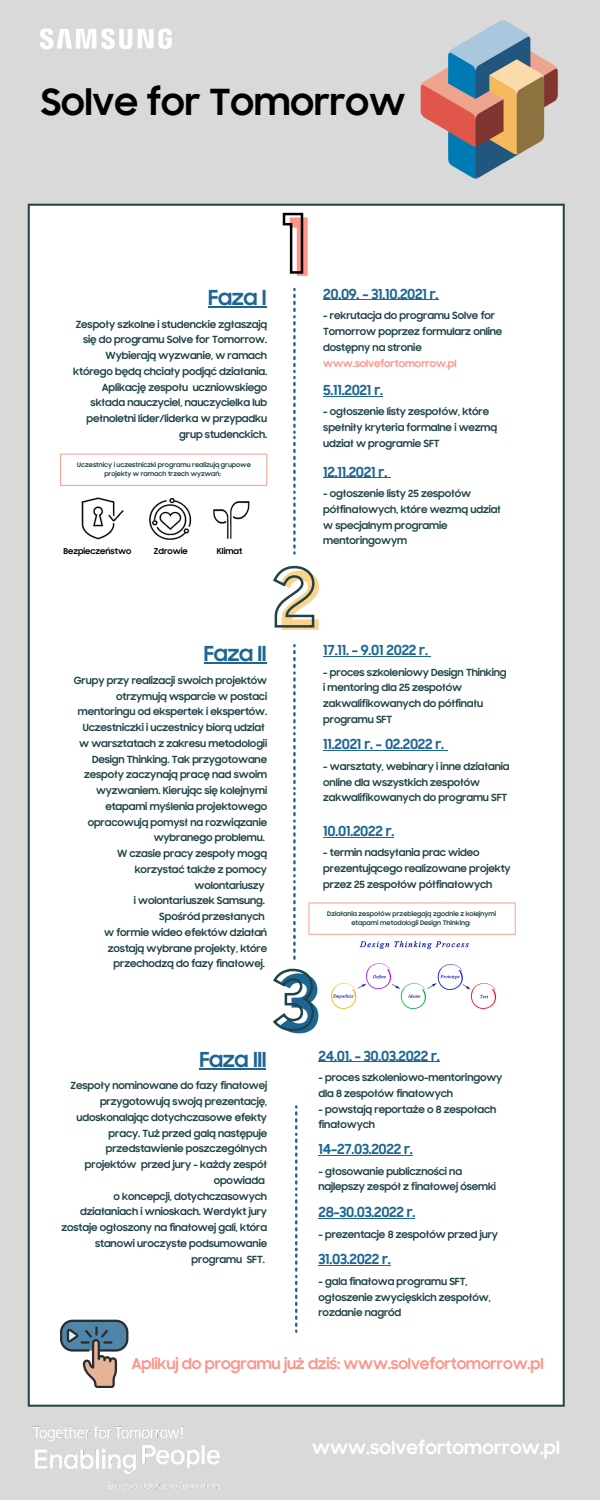
<style>
.page{position:relative;width:600px;height:1500px;background:#d9d9d9}
.page>*{position:absolute;margin:0;border:0;box-sizing:border-box;transform-origin:0 0}
.t1{font:700 80px "Samsung Sharp Sans";color:#1c6695}
.t2{font:700 80px "Samsung Sharp Sans";color:#f9d48a}
.t3{font:700 80px "Samsung Sharp Sans";color:#ff958a}
.t4{font:700 36.5px "Samsung Sharp Sans";color:#000}
.t5{font:700 21px "Samsung Sharp Sans";letter-spacing:-.02em;color:#1c6695}
.t6{font:700 18px "Samsung Sharp Sans";letter-spacing:.01em;color:#fff}
.t7{font:700 15px "Samsung Sharp Sans";letter-spacing:-.01em;color:#ff958a}
.t8{font:700 14px "Samsung Sharp Sans";letter-spacing:-.02em;color:#1c6695}
.t9{font:700 10px/15.8px "Samsung Sharp Sans";letter-spacing:-.01em;color:#204447}
.t10{font:700 8.2px "Samsung Sharp Sans";color:#000}
.t11{font:700 6.4px/8.9px "Samsung Sharp Sans";color:#204447;text-align:center}
.s1{color:#ff958a}
</style>
<div class="page">
<div style="left:29px;top:205px;width:535px;height:1201px;background:#fff"></div>
<hr style="left:28px;top:206px;width:2px;height:1199px;background:#204447">
<hr style="left:563px;top:206px;width:2px;height:1199px;background:#204447">
<hr style="left:30px;top:1405px;width:533px;height:2px;background:#204447">
<hr style="left:30px;top:204px;width:533px;height:2px;background:#204447">
<svg style="left:273px;top:565px;width:42px;height:63px"></svg>
<hr style="left:60px;top:455px;width:1px;height:30px;background:#ff958a">
<hr style="left:266px;top:455px;width:1px;height:30px;background:#ff958a">
<hr style="left:61px;top:485px;width:205px;height:1px;background:#ff958a">
<hr style="left:61px;top:454px;width:205px;height:1px;background:#ff958a">
<img style="left:40px;top:28px;width:132px;height:22px">
<img style="left:33px;top:1426px;width:187px;height:63px">
<img style="left:420px;top:20px;width:138px;height:159px">
<svg style="left:293px;top:288px;width:3px;height:267px"></svg>
<img style="left:81px;top:497px;width:43px;height:43px">
<img style="left:149px;top:498px;width:43px;height:42px">
<img style="left:213px;top:501px;width:37px;height:38px">
<svg style="left:295px;top:1105px;width:2px;height:228px"></svg>
<hr style="left:515px;top:903px;width:1px;height:31px;background:#ff958a">
<hr style="left:309px;top:934px;width:206px;height:1px;background:#ff958a">
<svg style="left:272px;top:644px;width:44px;height:388px"></svg>
<hr style="left:309px;top:903px;width:206px;height:1px;background:#ff958a">
<img style="left:331px;top:941px;width:166px;height:69px">
<svg style="left:60px;top:1320px;width:68px;height:68px"></svg>
<svg style="left:282px;top:212px;width:22px;height:62px"></svg>
<hr style="left:208px;top:306px;width:58px;height:2px;background:#1c6695">
<hr style="left:323px;top:300px;width:115px;height:1px;background:#1c6695">
<hr style="left:323px;top:396px;width:60px;height:1px;background:#1c6695">
<hr style="left:323px;top:477px;width:64px;height:1px;background:#1c6695">
<hr style="left:204px;top:663px;width:62px;height:1px;background:#1c6695">
<hr style="left:199px;top:1068px;width:67px;height:2px;background:#1c6695">
<hr style="left:323px;top:656px;width:105px;height:1px;background:#1c6695">
<hr style="left:323px;top:750px;width:121px;height:1px;background:#1c6695">
<hr style="left:323px;top:837px;width:71px;height:1px;background:#1c6695">
<hr style="left:318px;top:1061px;width:122px;height:1px;background:#1c6695">
<hr style="left:318px;top:1155px;width:95px;height:1px;background:#1c6695">
<hr style="left:318px;top:1218px;width:97px;height:1px;background:#1c6695">
<hr style="left:318px;top:1265px;width:73px;height:1px;background:#1c6695">
<p class="t4" style="left:41px;top:85px;width:366px">Solve for Tomorrow</p>
<p class="t5" style="left:208px;top:288px;width:60px">Faza I</p>
<p class="t9" style="left:73px;top:317px;width:195px;text-align:right">Zespoły szkolne i studenckie zgłaszają się do programu Solve for Tomorrow.<br>Wybierają wyzwanie, w ramach którego będą chciały podjąć działania.<br>Aplikację zespołu uczniowskiego składa nauczyciel, nauczycielka lub pełnoletni lider/liderka w przypadku grup studenckich.</p>
<p class="t11" style="left:77px;top:461px;width:175px">Uczestnicy i uczestniczki programu realizują grupowe projekty w ramach trzech wyzwań:</p>
<p class="t10" style="left:63px;top:548px;width:70px">Bezpieczeństwo</p>
<p class="t10" style="left:154px;top:548px;width:35px">Zdrowie</p>
<p class="t10" style="left:217px;top:548px;width:27px">Klimat</p>
<p class="t5" style="left:204px;top:644px;width:64px">Faza II</p>
<p class="t9" style="left:74px;top:673px;width:195px;text-align:right">Grupy przy realizacji swoich projektów otrzymują wsparcie w postaci mentoringu od ekspertek i ekspertów.<br>Uczestniczki i uczestnicy biorą udział</p>
<p class="t9" style="left:79px;top:736px;width:189px;text-align:right">w warsztatach z zakresu metodologii<br>Design Thinking. Tak przygotowane zespoły zaczynają pracę nad swoim wyzwaniem. Kierując się kolejnymi etapami myślenia projektowego opracowują pomysł na rozwiązanie wybranego problemu.</p>
<p class="t9" style="left:117px;top:846px;width:152px;text-align:right">W czasie pracy zespoły mogą korzystać także z pomocy wolontariuszy</p>
<p class="t9" style="left:134px;top:894px;width:132px">i wolontariuszek Samsung.</p>
<p class="t9" style="left:159px;top:909px;width:107px">Spośród przesłanych</p>
<p class="t9" style="left:104px;top:925px;width:164px;text-align:right">w formie wideo efektów działań zostają wybrane projekty, które przechodzą do fazy finałowej.</p>
<p class="t3" style="left:287px;top:210px;width:28px">1</p>
<p class="t8" style="left:323px;top:287px;width:117px">20.09. - 31.10.2021 r.</p>
<p class="t9" style="left:323px;top:309px;width:181px">- rekrutacja do programu Solve for<br>Tomorrow poprzez formularz online dostępny na stronie <span class="s1">www.solvefortomorrow.pl</span></p>
<p class="t8" style="left:323px;top:384px;width:61px">5.11.2021 r.</p>
<p class="t9" style="left:323px;top:405px;width:175px">- ogłoszenie listy zespołów, które spełniły kryteria formalne i wezmą udział w programie SFT</p>
<p class="t8" style="left:323px;top:465px;width:66px">12.11.2021 r.</p>
<p class="t9" style="left:323px;top:486px;width:179px">- ogłoszenie listy 25 zespołów półfinałowych, które wezmą udział</p>
<p class="t9" style="left:323px;top:518px;width:126px">w specjalnym programie mentoringowym</p>
<p class="t2" style="left:279px;top:564px;width:44px">2</p>
<p class="t8" style="left:323px;top:644px;width:106px">17.11. - 9.01 2022 r.</p>
<p class="t9" style="left:323px;top:665px;width:185px">- proces szkoleniowy Design Thinking</p>
<p class="t9" style="left:323px;top:681px;width:161px">i mentoring dla 25 zespołów zakwalifikowanych do półfinału programu SFT</p>
<p class="t8" style="left:323px;top:738px;width:122px">11.2021 r. - 02.2022 r.</p>
<p class="t9" style="left:323px;top:759px;width:188px">- warsztaty, webinary i inne działania online dla wszystkich zespołów zakwalifikowanych do programu SFT</p>
<p class="t8" style="left:323px;top:824px;width:73px">10.01.2022 r.</p>
<p class="t9" style="left:323px;top:846px;width:189px">- termin nadsyłania prac wideo prezentującego realizowane projekty przez 25 zespołów półfinałowych</p>
<p class="t11" style="left:327px;top:910px;width:171px">Działania zespołów przebiegają zgodnie z kolejnymi etapami metodologii Design Thinking:</p>
<p class="t1" style="left:280px;top:967px;width:42px">3</p>
<p class="t8" style="left:318px;top:1049px;width:123px">24.01. - 30.03.2022 r.</p>
<p class="t9" style="left:318px;top:1071px;width:185px">- proces szkoleniowo-mentoringowy dla 8 zespołów finałowych</p>
<p class="t9" style="left:318px;top:1102px;width:179px">- powstają reportaże o 8 zespołach finałowych</p>
<p class="t8" style="left:318px;top:1143px;width:96px">14-27.03.2022 r.</p>
<p class="t9" style="left:318px;top:1164px;width:179px">- głosowanie publiczności na najlepszy zespół z finałowej ósemki</p>
<p class="t8" style="left:318px;top:1206px;width:99px">28-30.03.2022 r.</p>
<p class="t9" style="left:318px;top:1227px;width:181px">- prezentacje 8 zespołów przed jury</p>
<p class="t8" style="left:318px;top:1253px;width:74px">31.03.2022 r.</p>
<p class="t9" style="left:318px;top:1274px;width:174px">- gala finałowa programu SFT, ogłoszenie zwycięskich zespołów, rozdanie nagród</p>
<p class="t7" style="left:131px;top:1356px;width:414px">Aplikuj do programu już dziś: www.solvefortomorrow.pl</p>
<p class="t5" style="left:199px;top:1050px;width:69px">Faza III</p>
<p class="t9" style="left:71px;top:1079px;width:198px;text-align:right">Zespoły nominowane do fazy finałowej przygotowują swoją prezentację, udoskonalając dotychczasowe efekty pracy. Tuż przed galą następuje przedstawienie poszczególnych projektów przed jury - każdy zespół opowiada</p>
<p class="t9" style="left:61px;top:1189px;width:207px;text-align:right">o koncepcji, dotychczasowych działaniach i wnioskach. Werdykt jury zostaje ogłoszony na finałowej gali, która stanowi uroczyste podsumowanie programu SFT.</p>
<p class="t6" style="left:312px;top:1439px;width:249px">www.solvefortomorrow.pl</p>
</div>
